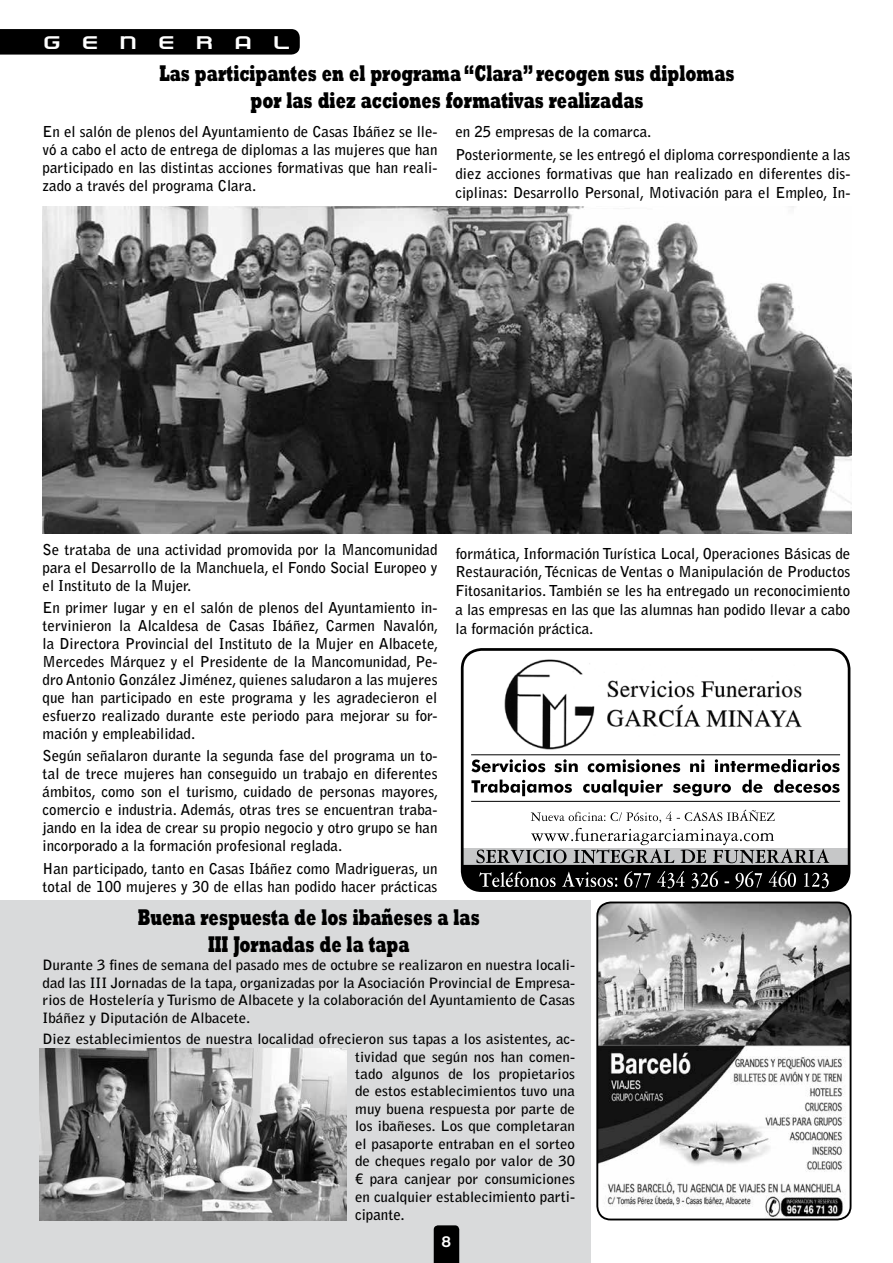
<style>
.page{position:relative;width:893px;height:1263px;background:#fff}
.page>*{position:absolute;margin:0;border:0;box-sizing:border-box;transform-origin:0 0}
.t1{font:24.75px "Empire Builder Document";letter-spacing:.65em;color:#fff;scale:1.27 1}
.t2{font:800 23.1px/27px "Rockwell";color:#000;text-align:center;scale:.64 1}
.t3{font:700 15px/18px "Bell Gothic Std";color:#000;text-align:justify}
.t4{font:700 14.1px/17.5px "Bell Gothic Std";color:#000;text-align:justify;scale:1.06 1}
.t5{font:700 13.5px "Rocko FLF";color:#fff}
.s1{font-size:15px}
</style>
<div class="page">
<div style="left:0;top:900px;width:590px;height:363px;background:#d9dadb"></div>
<svg style="left:0;top:29px;width:300px;height:26px"></svg>
<svg style="left:434px;top:1225px;width:25px;height:38px"></svg>
<img style="left:598px;top:903px;width:252px;height:316px">
<div style="left:596px;top:901px;width:255px;height:319px;border:2px solid #000;border-radius:13px"></div>
<img style="left:43px;top:206px;width:808px;height:328px">
<div style="left:461px;top:648px;width:389px;height:244px;border:3px solid #000;border-radius:19px"></div>
<img style="left:490px;top:659px;width:322px;height:97px">
<hr style="left:471px;top:754px;width:369px;height:1px;background:#000">
<hr style="left:471px;top:801px;width:369px;height:1px;background:#000">
<svg style="left:471px;top:779px;width:369px;height:17px"></svg>
<svg style="left:471px;top:759px;width:369px;height:13px"></svg>
<svg style="left:462px;top:810px;width:387px;height:80px"></svg>
<img style="left:40px;top:1048px;width:307px;height:172px">
<h1 class="t1" style="left:43px;top:27px;width:197px">general</h1>
<h2 class="t2" style="left:159px;top:59px;width:900px">Las participantes en el programa “Clara” recogen sus diplomas por las diez acciones formativas realizadas</h2>
<p class="t3" style="left:43px;top:122px;width:396px">En el salón de plenos del Ayuntamiento de Casas Ibáñez se lle&shy;vó a cabo el acto de entrega de diplomas a las mujeres que han participado en las distintas acciones formativas que han reali&shy;zado a través del programa Clara.</p>
<p class="t3" style="left:455px;top:120px;width:396px;line-height:23.1px">en 25 empresas de la comarca.<br>Posteriormente, se les entregó el diploma correspondiente a las</p>
<p class="t3" style="left:455px;top:164px;width:396px;line-height:18.9px">diez acciones formativas que han realizado en diferentes dis&shy;ciplinas: Desarrollo Personal, Motivación para el Empleo, In-</p>
<p class="t3" style="left:43px;top:541px;width:396px">Se trataba de una actividad promovida por la Mancomunidad para el Desarrollo de la Manchuela, el Fondo Social Europeo y el Instituto de la Mujer.</p>
<p class="t3" style="left:43px;top:599px;width:397px">En primer lugar y en el salón de plenos del Ayuntamiento in&shy;tervinieron la Alcaldesa de Casas Ibáñez, Carmen Navalón, la Directora Provincial del Instituto de la Mujer en Albacete, Mercedes Márquez y el Presidente de la Mancomunidad, Pe&shy;dro Antonio González Jiménez, quienes saludaron a las mujeres que han participado en este programa y les agradecieron el esfuerzo realizado durante este periodo para mejorar su for&shy;mación y empleabilidad.</p>
<p class="t3" style="left:43px;top:747px;width:397px">Según señalaron durante la segunda fase del programa un to&shy;tal de trece mujeres han conseguido un trabajo en diferentes ámbitos, como son el turismo, cuidado de personas mayores, comercio e industria. Además, otras tres se encuentran traba&shy;jando en la idea de crear su propio negocio y otro grupo se han incorporado a la formación profesional reglada.</p>
<p class="t3" style="left:43px;top:859px;width:396px">Han participado, tanto en Casas Ibáñez como Madrigueras, un total de 100 mujeres y 30 de ellas han podido hacer prácticas</p>
<p class="t3" style="left:455px;top:544px;width:396px;line-height:18.9px">formática, Información Turística Local, Operaciones Básicas de Restauración, Técnicas de Ventas o Manipulación de Productos Fitosanitarios. También se les ha entregado un reconocimiento a las empresas en las que las alumnas han podido llevar a cabo la formación práctica.</p>
<h2 class="t2" style="left:138px;top:903px;width:536px">Buena respuesta de los ibañeses a las<br>III Jornadas de la tapa</h2>
<p class="t4" style="left:43px;top:956px;width:504px">Durante 3 fines de semana del pasado mes de octubre se realizaron en nuestra locali&shy;dad las III Jornadas de la tapa, organizadas por la Asociación Provincial de Empresa&shy;rios de Hostelería y Turismo de Albacete y la colaboración del Ayuntamiento de Casas Ibáñez y Diputación de Albacete.</p>
<p class="t4" style="left:355px;top:1030px;width:209px;text-indent:-313px">Diez establecimientos de nuestra localidad ofrecieron sus tapas a los asistentes, ac&shy;tividad que según nos han comen&shy;tado algunos de los propietarios de estos establecimientos tuvo una muy buena respuesta por parte de los ibañeses. Los que completaran el pasaporte entraban en el sorteo de cheques regalo por valor de 30 € para canjear por consumiciones en cualquier estableci<span class="s1">miento parti-</span></p>
<p class="t3" style="left:355px;top:1206px;width:51px">cipante.</p>
<p class="t5" style="left:442px;top:1233px;width:11px">8</p>
</div>
